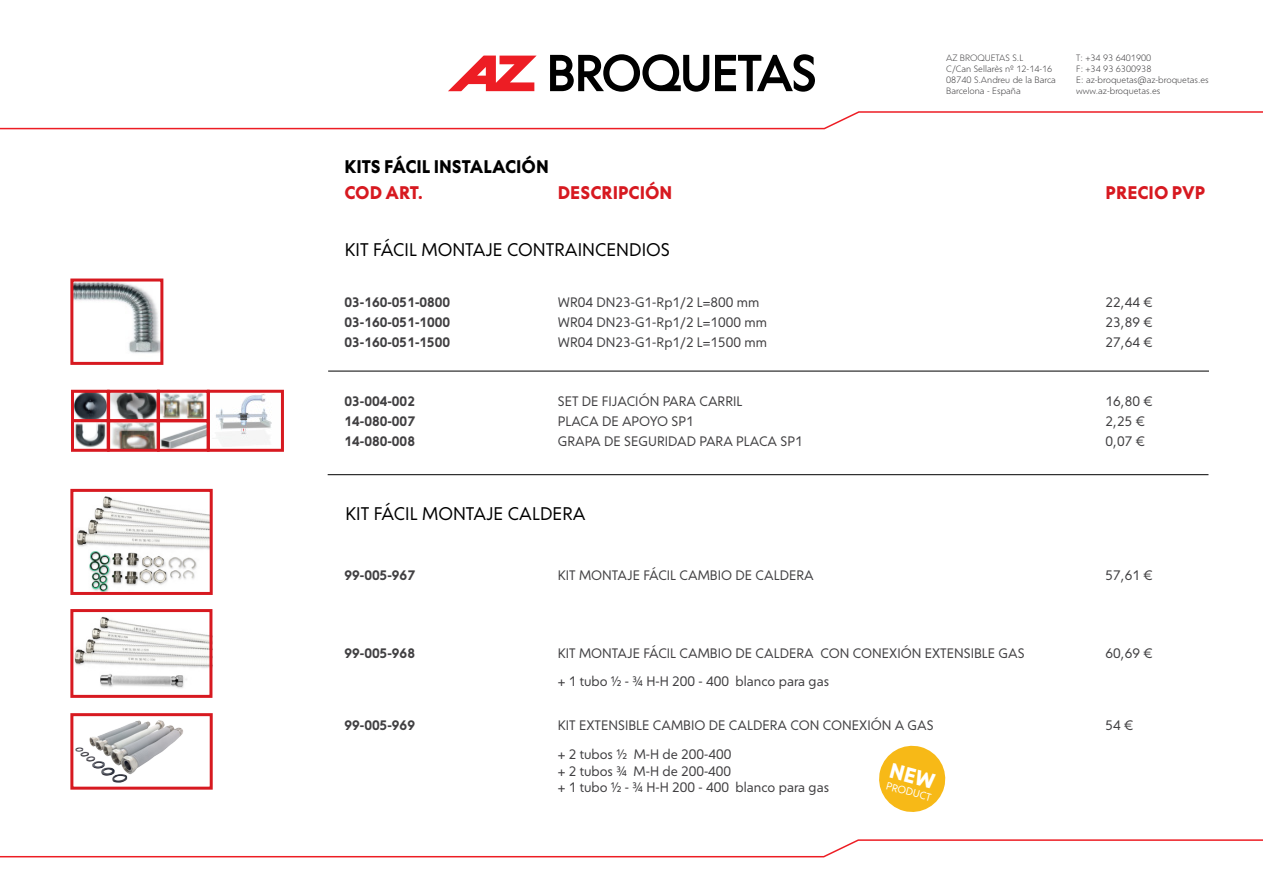
<style>
.page{position:relative;width:1263px;height:893px;background:#fff}
.page>*{position:absolute;margin:0;border:0;box-sizing:border-box;transform-origin:0 0}
.t1{font:18px "Corsica MX";color:#000}
.t2{font:700 18px "Corsica MX";color:#d71920}
.t3{font:700 18px "Corsica MX";color:#000}
.t4{font:13.5px/20.4px "Corsica MX";color:#414042}
.t5{font:600 13.5px/20.4px "Corsica MX";color:#414042;text-align:justify}
.t6{font:10.5px "Corsica MX";color:#fff}
.t7{font:9px/10.8px "Corsica MX";color:#414042}
</style>
<div class="page">
<svg style="left:448px;top:56px;width:88px;height:35px"></svg>
<svg style="left:550px;top:54px;width:159px;height:38px"></svg>
<svg style="left:715px;top:54px;width:100px;height:38px"></svg>
<svg style="left:0;top:111px;width:1263px;height:19px"></svg>
<svg style="left:0;top:839px;width:1263px;height:19px"></svg>
<hr style="left:328px;top:371px;width:881px;height:1px;background:#000">
<img style="left:75px;top:394px;width:197px;height:54px">
<div style="left:71px;top:390px;width:39px;height:32px;border:3px solid #d71920"></div>
<div style="left:71px;top:419px;width:39px;height:33px;border:3px solid #d71920"></div>
<div style="left:107px;top:390px;width:53px;height:32px;border:3px solid #d71920"></div>
<div style="left:157px;top:390px;width:53px;height:32px;border:3px solid #d71920"></div>
<div style="left:107px;top:419px;width:53px;height:33px;border:3px solid #d71920"></div>
<div style="left:157px;top:419px;width:53px;height:33px;border:3px solid #d71920"></div>
<div style="left:207px;top:390px;width:77px;height:62px;border:3px solid #d71920"></div>
<img style="left:74px;top:283px;width:85px;height:70px">
<div style="left:70px;top:279px;width:93px;height:86px;border:3px solid #d71920"></div>
<img style="left:77px;top:496px;width:132px;height:95px">
<div style="left:70px;top:489px;width:143px;height:106px;border:3px solid #d71920"></div>
<hr style="left:328px;top:474px;width:880px;height:1px;background:#000">
<img style="left:74px;top:616px;width:134px;height:72px">
<div style="left:70px;top:713px;width:143px;height:77px;border:3px solid #d71920"></div>
<div style="left:70px;top:609px;width:142px;height:89px;border:3px solid #d71920"></div>
<img style="left:70px;top:713px;width:116px;height:77px">
<svg style="left:879px;top:745px;width:67px;height:67px"></svg>
<h1 class="t3" style="left:344px;top:156px;width:206px">KITS FÁCIL INSTALACIÓN</h1>
<h1 class="t2" style="left:344px;top:181px;width:80px">COD ART.</h1>
<h1 class="t2" style="left:558px;top:181px;width:116px">DESCRIPCIÓN</h1>
<h1 class="t1" style="left:345px;top:238px;width:327px">KIT FÁCIL MONTAJE CONTRAINCENDIOS</h1>
<p class="t7" style="left:946px;top:53px;width:111px">AZ BROQUETAS S.L<br>C/Can Sellarès nº 12-14-16<br>08740 S.Andreu de la Barca<br>Barcelona - España</p>
<p class="t7" style="left:1076px;top:53px;width:134px">T: +34 93 6401900<br>F: +34 93 6300938<br>E: az-broquetas@az-broquetas.es www.az-broquetas.es</p>
<h1 class="t2" style="left:1106px;top:181px;width:101px">PRECIO PVP</h1>
<p class="t5" style="left:344px;top:292px;width:107px">03-160-051-0800<br>03-160-051-1000<br>03-160-051-1500</p>
<p class="t4" style="left:558px;top:292px;width:211px">WR04 DN23-G1-Rp1/2 L=800 mm<br>WR04 DN23-G1-Rp1/2 L=1000 mm<br>WR04 DN23-G1-Rp1/2 L=1500 mm</p>
<p class="t4" style="left:1106px;top:292px;width:48px;text-align:justify">22,44 € 23,89 € 27,64 €</p>
<p class="t5" style="left:344px;top:391px;width:72px">03-004-002<br>14-080-007<br>14-080-008</p>
<p class="t4" style="left:558px;top:391px;width:246px">SET DE FIJACIÓN PARA CARRIL<br>PLACA DE APOYO SP1<br>GRAPA DE SEGURIDAD PARA PLACA SP1</p>
<h1 class="t1" style="left:345px;top:503px;width:242px">KIT FÁCIL MONTAJE CALDERA</h1>
<p class="t4" style="left:1106px;top:391px;width:48px">16,80 €<br>2,25 €<br>0,07 €</p>
<p class="t5" style="left:344px;top:565px;width:72px">99-005-967</p>
<p class="t4" style="left:558px;top:565px;width:258px">KIT MONTAJE FÁCIL CAMBIO DE CALDERA</p>
<p class="t4" style="left:1106px;top:565px;width:48px">57,61 €</p>
<p class="t5" style="left:344px;top:643px;width:72px">99-005-968</p>
<p class="t4" style="left:558px;top:643px;width:468px">KIT MONTAJE FÁCIL CAMBIO DE CALDERA CON CONEXIÓN EXTENSIBLE GAS</p>
<p class="t4" style="left:1106px;top:643px;width:48px">60,69 €</p>
<p class="t4" style="left:558px;top:671px;width:273px">+ 1 tubo ½ - ¾ H-H 200 - 400 blanco para gas</p>
<p class="t5" style="left:344px;top:715px;width:72px">99-005-969</p>
<p class="t4" style="left:558px;top:716px;width:377px">KIT EXTENSIBLE CAMBIO DE CALDERA CON CONEXIÓN A GAS</p>
<p class="t4" style="left:1106px;top:716px;width:29px">54 €</p>
<p class="t4" style="left:558px;top:747px;width:273px;line-height:16.2px">+ 2 tubos ½ M-H de 200-400<br>+ 2 tubos ¾ M-H de 200-400<br>+ 1 tubo ½ - ¾ H-H 200 - 400 blanco para gas</p>
<p class="t6" style="left:888px;top:779px;width:48px;rotate:15deg">PRODUCT</p>
</div>
